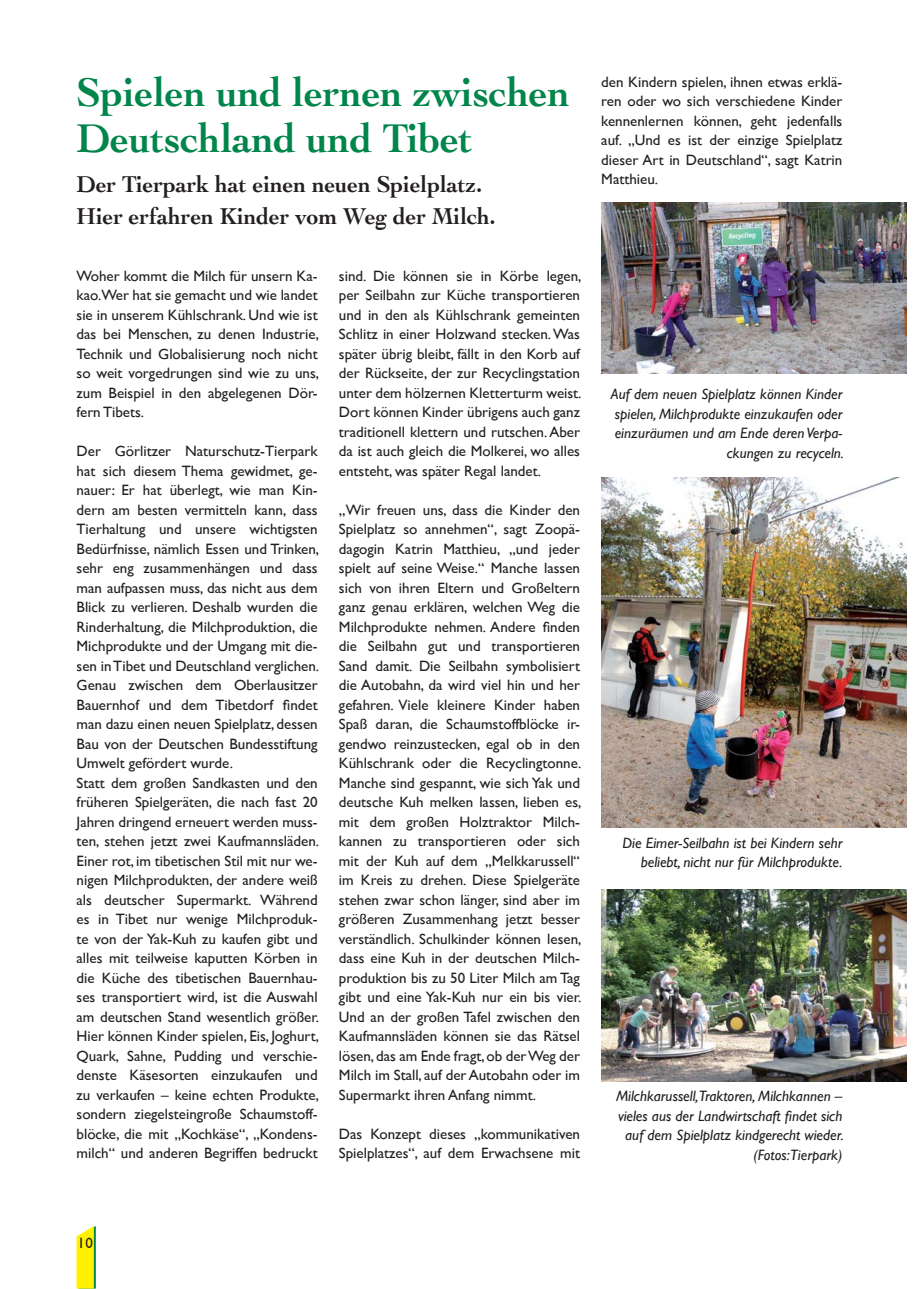
<style>
.page{position:relative;width:919px;height:1289px;background:#fff}
.page>*{position:absolute;margin:0;border:0;box-sizing:border-box;transform-origin:0 0}
.t1{font:700 42px/45px "Cochin";color:#00854a;scale:.95 1}
.t2{font:700 24px/31.5px "Cochin";color:#231f20;scale:.95 1}
.t3{font:15px/19.5px "Gill Sans";color:#231f20;text-align:justify}
.t4{font:italic 15px/19.5px "Gill Sans";color:#231f20;text-align:right}
</style>
<div class="page">
<svg style="left:77px;top:1226px;width:19px;height:62px"></svg>
<img style="left:601px;top:477px;width:305px;height:350px">
<img style="left:601px;top:202px;width:305px;height:172px">
<img style="left:601px;top:889px;width:305px;height:192px">
<h1 class="t1" style="left:77px;top:70px;width:520px">Spielen und lernen zwischen<br>Deutschland und Tibet</h1>
<h2 class="t2" style="left:77px;top:168px;width:443px">Der Tierpark hat einen neuen Spielplatz.<br>Hier erfahren Kinder vom Weg der Milch.</h2>
<p class="t3" style="left:77px;top:265px;width:244px">Woher kommt die Milch für unsern Ka&shy;kao.Wer hat sie gemacht und wie landet sie in unserem Kühlschrank. Und wie ist das bei Menschen, zu denen Industrie, Technik und Globalisierung noch nicht so weit vorgedrungen sind wie zu uns, zum Beispiel in den abgelegenen Dör&shy;fern Tibets.</p>
<p class="t3" style="left:77px;top:441px;width:244px;text-align:left">Der Görlitzer Naturschutz-Tierpark hat sich diesem Thema gewidmet, ge&shy;nauer: Er hat überlegt, wie man Kin&shy;dern am besten vermitteln kann, dass Tierhaltung und unsere wichtigsten Bedürfnisse, nämlich Essen und Trinken, sehr eng zusammenhängen und dass man aufpassen muss, das nicht aus dem Blick zu verlieren. Deshalb wurden die Rinderhaltung, die Milchproduktion, die Michprodukte und der Umgang mit die&shy;sen in Tibet und Deutschland verglichen.<br>Genau zwischen dem Oberlausitzer Bauernhof und dem Tibetdorf findet man dazu einen neuen Spielplatz, dessen Bau von der Deutschen Bundesstiftung Umwelt gefördert wurde.<br>Statt dem großen Sandkasten und den früheren Spielgeräten, die nach fast 20<br>Jahren dringend erneuert werden muss&shy;ten, stehen jetzt zwei Kaufmannsläden.<br>Einer rot, im tibetischen Stil mit nur we&shy;nigen Milchprodukten, der andere weiß als deutscher Supermarkt. Während es in Tibet nur wenige Milchproduk&shy;te von der Yak-Kuh zu kaufen gibt und alles mit teilweise kaputten Körben in die Küche des tibetischen Bauernhau&shy;ses transportiert wird, ist die Auswahl am deutschen Stand wesentlich größer.<br>Hier können Kinder spielen, Eis, Joghurt, Quark, Sahne, Pudding und verschie&shy;denste Käsesorten einzukaufen und zu verkaufen – keine echten Produkte, sondern ziegelsteingroße Schaumstoff&shy;blöcke, die mit „Kochkäse“, „Kondens&shy;milch“ und anderen Begriffen bedruckt</p>
<p class="t3" style="left:339px;top:265px;width:244px">sind. Die können sie in Körbe legen, per Seilbahn zur Küche transportieren und in den als Kühlschrank gemeinten Schlitz in einer Holzwand stecken. Was später übrig bleibt, fällt in den Korb auf der Rückseite, der zur Recyclingstation unter dem hölzernen Kletterturm weist.<br>Dort können Kinder übrigens auch ganz traditionell klettern und rutschen. Aber da ist auch gleich die Molkerei, wo alles entsteht, was später Regal landet.</p>
<p class="t3" style="left:339px;top:499px;width:244px">„Wir freuen uns, dass die Kinder den Spielplatz so annehmen“, sagt Zoopä&shy;dagogin Katrin Matthieu, „und jeder spielt auf seine Weise.“ Manche lassen sich von ihren Eltern und Großeltern ganz genau erklären, welchen Weg die Milchprodukte nehmen. Andere finden die Seilbahn gut und transportieren Sand damit. Die Seilbahn symbolisiert die Autobahn, da wird viel hin und her gefahren. Viele kleinere Kinder haben Spaß daran, die Schaumstoffblöcke ir&shy;gendwo reinzustecken, egal ob in den Kühlschrank oder die Recyclingtonne.<br>Manche sind gespannt, wie sich Yak und deutsche Kuh melken lassen, lieben es, mit dem großen Holztraktor Milch&shy;kannen zu transportieren oder sich mit der Kuh auf dem „Melkkarussell“ im Kreis zu drehen. Diese Spielgeräte stehen zwar schon länger, sind aber im größeren Zusammenhang jetzt besser verständlich. Schulkinder können lesen, dass eine Kuh in der deutschen Milch&shy;produktion bis zu 50 Liter Milch am Tag gibt und eine Yak-Kuh nur ein bis vier.<br>Und an der großen Tafel zwischen den Kaufmannsläden können sie das Rätsel lösen, das am Ende fragt, ob der Weg der Milch im Stall, auf der Autobahn oder im Supermarkt ihren Anfang nimmt.</p>
<p class="t3" style="left:339px;top:1123px;width:242px">Das Konzept dieses „kommunikativen<br>Spielplatzes“, auf dem Erwachsene mit</p>
<p class="t3" style="left:601px;top:72px;width:242px">den Kindern spielen, ihnen etwas erklä&shy;ren oder wo sich verschiedene Kinder kennenlernen können, geht jedenfalls auf. „Und es ist der einzige Spielplatz dieser Art in Deutschland“, sagt Katrin Matthieu.</p>
<p class="t4" style="left:611px;top:384px;width:234px">Auf dem neuen Spielplatz können Kinder spielen, Milchprodukte einzukaufen oder einzuräumen und am Ende deren Verpa&shy;ckungen zu recyceln.</p>
<p class="t4" style="left:622px;top:833px;width:221px">Die Eimer-Seilbahn ist bei Kindern sehr beliebt, nicht nur für Milchprodukte.</p>
<p class="t4" style="left:616px;top:1086px;width:229px">Milchkarussell,Traktoren, Milchkannen – vieles aus der Landwirtschaft findet sich auf dem Spielplatz kindgerecht wieder. (Fotos:Tierpark)</p>
<p class="t3" style="left:77px;top:1232px;width:17px">10</p>
</div>
